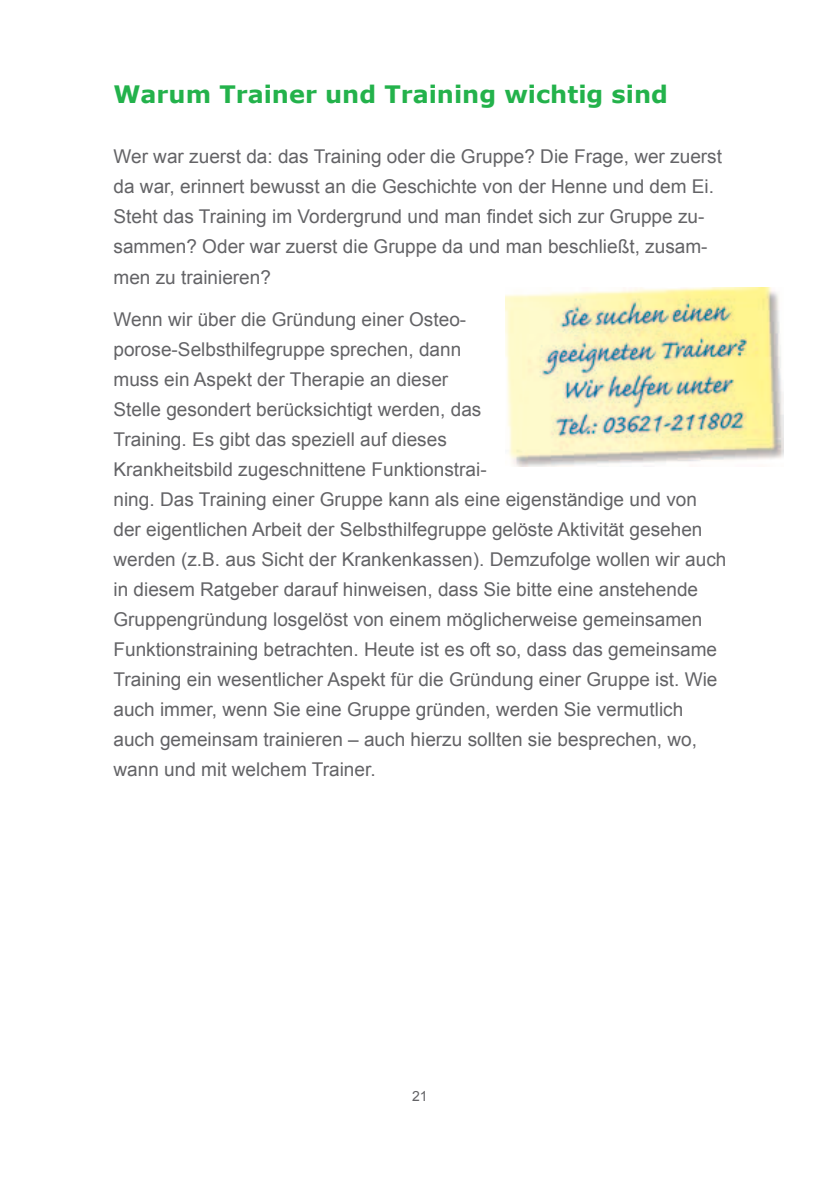
<style>
.page{position:relative;width:840px;height:1191px;background:#fff}
.page>*{position:absolute;margin:0;border:0;box-sizing:border-box;transform-origin:0 0}
.t1{font:700 24px "Verdana";color:#23b24b}
.t2{font:19px/30px "Arial";color:#636366}
.t3{font:14px "Arial";color:#636366}
</style>
<div class="page">
<img style="left:505px;top:288px;width:278px;height:178px">
<p class="t1" style="left:113px;top:78px;width:555px">Warum Trainer und Training wichtig sind</p>
<p class="t2" style="left:113px;top:142px;width:609px">Wer war zuerst da: das Training oder die Gruppe? Die Frage, wer zuerst da war, erinnert bewusst an die Geschichte von der Henne und dem Ei.<br>Steht das Training im Vordergrund und man findet sich zur Gruppe zu&shy;sammen? Oder war zuerst die Gruppe da und man beschließt, zusam&shy;men zu trainieren?</p>
<p class="t2" style="left:113px;top:304px;width:614px">Wenn wir über die Gründung einer Osteo-<br>porose-Selbsthilfegruppe sprechen, dann<br>muss ein Aspekt der Therapie an dieser<br>Stelle gesondert berücksichtigt werden, das<br>Training. Es gibt das speziell auf dieses<br>Krankheitsbild zugeschnittene Funktionstrai-<br>ning. Das Training einer Gruppe kann als eine eigenständige und von der eigentlichen Arbeit der Selbsthilfegruppe gelöste Aktivität gesehen werden (z.B. aus Sicht der Krankenkassen). Demzufolge wollen wir auch in diesem Ratgeber darauf hinweisen, dass Sie bitte eine anstehende Gruppengründung losgelöst von einem möglicherweise gemeinsamen Funktionstraining betrachten. Heute ist es oft so, dass das gemeinsame Training ein wesentlicher Aspekt für die Gründung einer Gruppe ist. Wie auch immer, wenn Sie eine Gruppe gründen, werden Sie vermutlich auch gemeinsam trainieren – auch hierzu sollten sie besprechen, wo, wann und mit welchem Trainer.</p>
<p class="t3" style="left:412px;top:1087px;width:17px">21</p>
</div>
